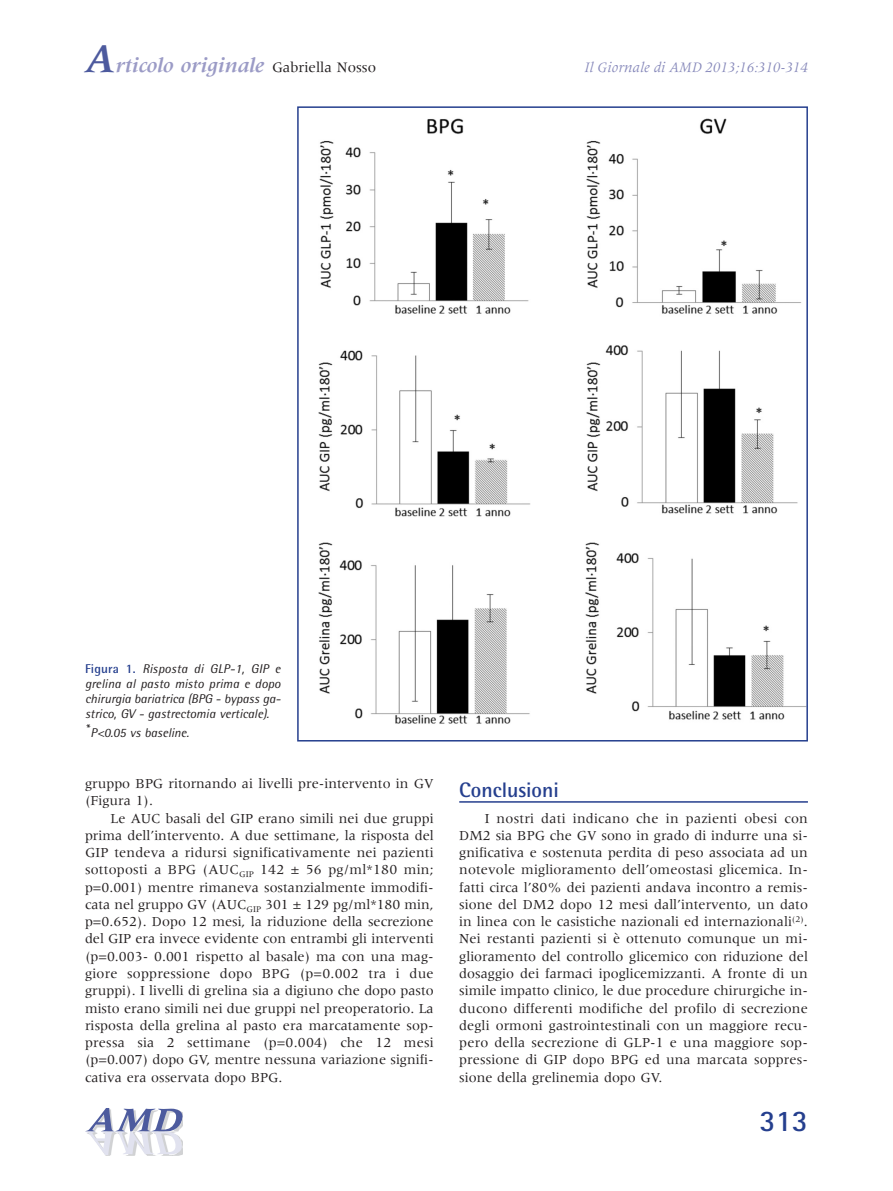
<style>
.page{position:relative;width:893px;height:1191px;background:#fff}
.page>*{position:absolute;margin:0;border:0;box-sizing:border-box;transform-origin:0 0}
.t1{font:700 30px "Rotis Sans Serif";color:#253f8e}
.t2{font:italic 700 21px "Meridien";color:#9b9bc6}
.t3{font:700 21px "Rotis Semi Sans";color:#253f8e}
.t4{font:italic 15px "Meridien";color:#8688ba}
.t5{font:14.25px/17.2px "Meridien";color:#231f20;text-align:justify}
.t6{font:italic 12.75px/15px "Rotis Semi Sans";color:#231f20;text-align:justify}
.s1{font-size:42px;color:#4d5a9e}
.s2{font-weight:400;font-style:normal;font-size:15px;color:#231f20}
.s3{font-weight:700;font-style:normal;color:#253f8e}
</style>
<div class="page">
<img style="left:86px;top:1108px;width:97px;height:23px">
<img style="left:87px;top:1132px;width:96px;height:23px">
<hr style="left:85px;top:1131px;width:84px;height:1px;background:#e1e2ef">
<hr style="left:459px;top:801px;width:349px;height:1px;background:#253f8e">
<img style="left:318px;top:118px;width:487px;height:606px">
<div style="left:297px;top:106px;width:511px;height:635px;border:2px solid #253f8e"></div>
<p class="t2" style="left:85px;top:57px;width:292px"><span class="s1">A</span>rticolo originale <span class="s2">Gabriella Nosso</span></p>
<p class="t4" style="left:585px;top:62px;width:225px">Il Giornale di AMD 2013;16:310-314</p>
<p class="t6" style="left:85px;top:662px;width:197px"><span class="s3">Figura 1.</span> Risposta di GLP-1, GIP e grelina al pasto misto prima e dopo chirurgia bariatrica (BPG - bypass ga&shy;strico, GV - gastrectomia verticale).</p>
<p class="t6" style="left:85px;top:726px;width:106px">*P&lt;0.05 vs baseline.</p>
<p class="t5" style="left:85px;top:776px;width:350px">gruppo BPG ritornando ai livelli pre-intervento in GV</p>
<p class="t5" style="left:85px;top:793px;width:70px">(Figura 1).</p>
<p class="t5" style="left:111px;top:810px;width:325px">Le AUC basali del GIP erano simili nei due gruppi</p>
<p class="t5" style="left:85px;top:828px;width:350px">prima dell’intervento. A due settimane, la risposta del</p>
<p class="t5" style="left:85px;top:845px;width:350px">GIP tendeva a ridursi significativamente nei pazienti</p>
<p class="t5" style="left:85px;top:862px;width:350px">sottoposti a BPG (AUC<sub>GIP</sub> 142 ± 56 pg/ml*180 min;</p>
<p class="t5" style="left:85px;top:879px;width:350px">p=0.001) mentre rimaneva sostanzialmente immodifi-</p>
<p class="t5" style="left:85px;top:897px;width:350px">cata nel gruppo GV (AUC<sub>GIP</sub> 301 ± 129 pg/ml*180 min,</p>
<p class="t5" style="left:85px;top:914px;width:350px">p=0.652). Dopo 12 mesi, la riduzione della secrezione</p>
<p class="t5" style="left:85px;top:931px;width:350px">del GIP era invece evidente con entrambi gli interventi</p>
<p class="t5" style="left:85px;top:948px;width:350px">(p=0.003- 0.001 rispetto al basale) ma con una mag-</p>
<p class="t5" style="left:85px;top:966px;width:350px">giore soppressione dopo BPG (p=0.002 tra i due</p>
<p class="t5" style="left:85px;top:983px;width:350px">gruppi). I livelli di grelina sia a digiuno che dopo pasto</p>
<p class="t5" style="left:85px;top:1000px;width:350px">misto erano simili nei due gruppi nel preoperatorio. La</p>
<p class="t5" style="left:85px;top:1017px;width:350px">risposta della grelina al pasto era marcatamente sop-</p>
<p class="t5" style="left:85px;top:1035px;width:350px">pressa sia 2 settimane (p=0.004) che 12 mesi</p>
<p class="t5" style="left:85px;top:1052px;width:350px">(p=0.007) dopo GV, mentre nessuna variazione signifi-</p>
<p class="t5" style="left:85px;top:1069px;width:199px">cativa era osservata dopo BPG.</p>
<p class="t3" style="left:459px;top:782px;width:101px">Conclusioni</p>
<p class="t5" style="left:459px;top:810px;width:350px;text-indent:26px">I nostri dati indicano che in pazienti obesi con DM2 sia BPG che GV sono in grado di indurre una si&shy;gnificativa e sostenuta perdita di peso associata ad un notevole miglioramento dell’omeostasi glicemica. In&shy;fatti circa l’80% dei pazienti andava incontro a remis&shy;sione del DM2 dopo 12 mesi dall’intervento, un dato in linea con le casistiche nazionali ed internazionali<sup>(2)</sup>.<br>Nei restanti pazienti si è ottenuto comunque un mi&shy;glioramento del controllo glicemico con riduzione del dosaggio dei farmaci ipoglicemizzanti. A fronte di un simile impatto clinico, le due procedure chirurgiche in&shy;ducono differenti modifiche del profilo di secrezione degli ormoni gastrointestinali con un maggiore recu&shy;pero della secrezione di GLP-1 e una maggiore sop&shy;pressione di GIP dopo BPG ed una marcata soppres&shy;sione della grelinemia dopo GV.</p>
<p class="t1" style="left:760px;top:1110px;width:50px">313</p>
</div>
